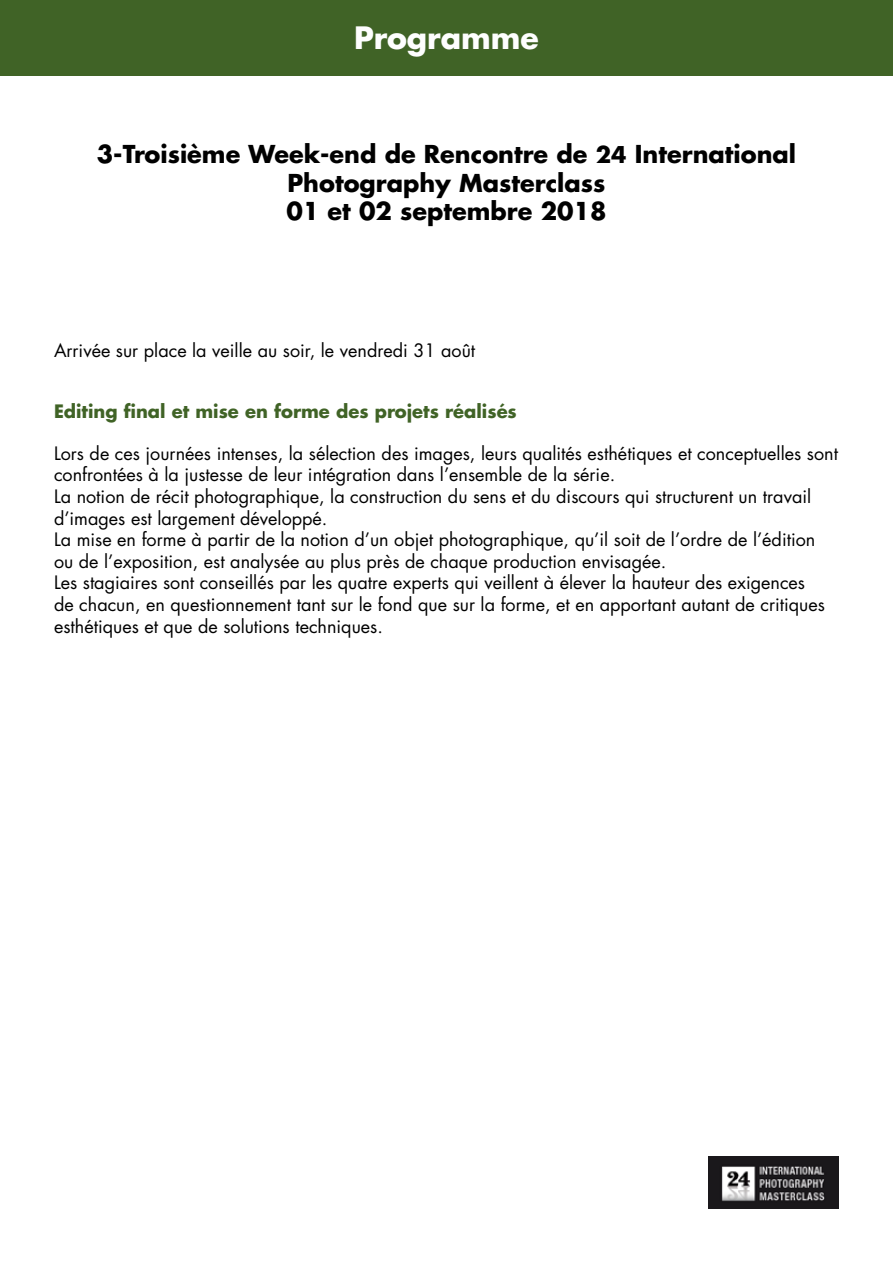
<style>
.page{position:relative;width:893px;height:1263px;background:#fff}
.page>*{position:absolute;margin:0;border:0;box-sizing:border-box;transform-origin:0 0}
.t1{font:700 30px "Futura";color:#fefefe}
.t2{font:700 24px/28.8px "Futura";color:#000;text-align:center}
.t3{font:18px/21.6px "Futura";color:#000}
.t4{font:700 18px "Futura";color:#406326}
.s1{font-size:22.5px}
</style>
<div class="page">
<div style="left:0;top:0;width:893px;height:75px;background:#406326"></div>
<img style="left:708px;top:1156px;width:131px;height:53px">
<h1 class="t1" style="left:354px;top:17px;width:186px">Programme</h1>
<h2 class="t2" style="left:97px;top:139px;width:701px">3-Troisième Week-end de Rencontre de <span class="s1">24</span> International<br>Photography Masterclass<br>01 et 02 septembre 2018</h2>
<p class="t3" style="left:54px;top:339px;width:423px">Arrivée sur place la veille au soir, le vendredi 31 août</p>
<p class="t4" style="left:54px;top:399px;width:464px">Editing final et mise en forme des projets réalisés</p>
<p class="t3" style="left:54px;top:442px;width:785px">Lors de ces journées intenses, la sélection des images, leurs qualités esthétiques et conceptuelles sont confrontées à la justesse de leur intégration dans l’ensemble de la série.<br>La notion de récit photographique, la construction du sens et du discours qui structurent un travail d’images est largement développé.<br>La mise en forme à partir de la notion d’un objet photographique, qu’il soit de l’ordre de l’édition ou de l’exposition, est analysée au plus près de chaque production envisagée.<br>Les stagiaires sont conseillés par les quatre experts qui veillent à élever la hauteur des exigences<br>de chacun, en questionnement tant sur le fond que sur la forme, et en apportant autant de critiques esthétiques et que de solutions techniques.</p>
</div>
